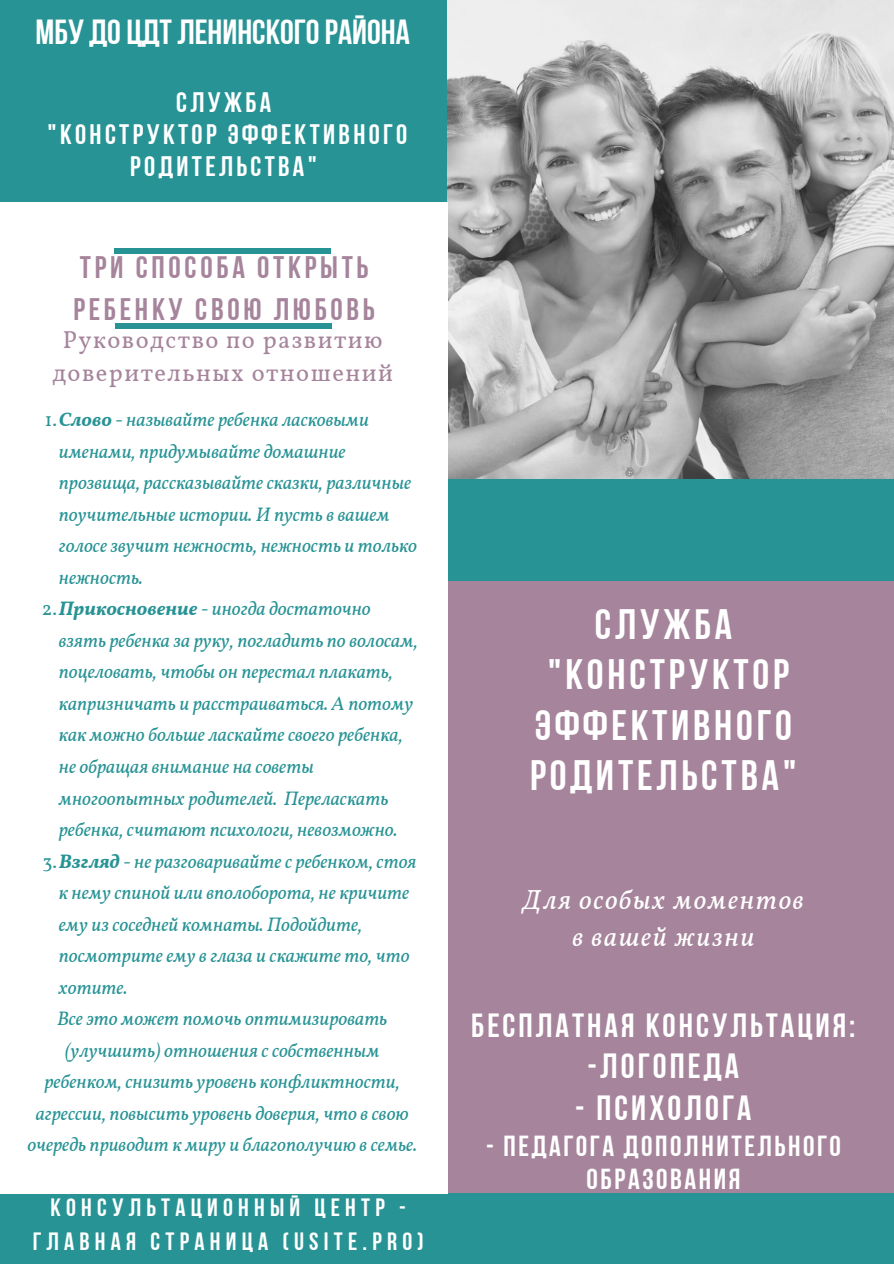
<style>
.page{position:relative;width:894px;height:1264px;background:#fff}
.page>*{position:absolute;margin:0;border:0;box-sizing:border-box;transform-origin:0 0}
.t1{font:42.45px/50.2px "Bebas Neue Cyrillic";letter-spacing:.09em;color:#fff;text-align:center}
.t2{font:34.95px "Bebas Neue Cyrillic";letter-spacing:.09em;color:#fff}
.t3{font:34.8px "Bebas Neue Cyrillic";color:#fff}
.t4{font:33.45px "Bebas Neue Cyrillic";letter-spacing:.09em;color:#fff}
.t5{font:31.05px/42.8px "Bebas Neue Cyrillic";letter-spacing:.12em;color:#a6859c}
.t6{font:28.95px/33.8px "Bebas Neue Cyrillic";letter-spacing:.09em;color:#fff;text-align:center}
.t7{font:28.05px/31.7px "Bebas Neue Cyrillic";letter-spacing:.12em;color:#fff;text-align:center}
.t8{font:italic 27.45px/37.2px "Vollkorn";letter-spacing:.06em;color:#fff;text-align:center}
.t9{font:24.9px/33.5px "Bebas Neue Cyrillic";letter-spacing:.21em;color:#fff;text-align:center}
.t10{font:24.45px/33px "Vollkorn";letter-spacing:.06em;color:#a6859c;text-align:center}
.t11{font:italic 19.5px/31.5px "Vollkorn";color:#289395}
.s1{font-style:normal}
.s2{font-weight:700}
</style>
<div class="page">
<div style="left:0;top:0;width:893px;height:1263px;background:#289395"></div>
<img style="left:447px;top:0;width:446px;height:479px">
<div style="left:428px;top:581px;width:465px;height:611px;background:#a6859c"></div>
<div style="left:0;top:202px;width:447px;height:991px;background:#fff"></div>
<div style="left:115px;top:248px;width:216px;height:6px;background:#289395"></div>
<div style="left:115px;top:323px;width:216px;height:6px;background:#289395"></div>
<p class="t3" style="left:36px;top:18px;width:375px">МБУ ДО ЦДТ Ленинскогорайона</p>
<p class="t7" style="left:176px;top:89px;width:97px">СЛУЖБА</p>
<p class="t7" style="left:48px;top:121px;width:361px">"КОНСТРУКТОР ЭФФЕКТИВНОГО<br>РОДИТЕЛЬСТВА"</p>
<p class="t5" style="left:73px;top:248px;width:302px">ТРИ СПОСОБА ОТКРЫТЬ<br>РЕБЕНКУ СВОЮ ЛЮБОВЬ</p>
<p class="t10" style="left:52px;top:325px;width:342px">Руководство по развитию доверительных отношений</p>
<p class="t11" style="left:59px;top:405px;width:359px;text-indent:-14px"><span class="s1">1.</span><span class="s2">Слово</span> - называйте ребенка ласковыми именами, придумывайте домашние прозвища, рассказывайте сказки, различные поучительные истории. И пусть в вашем голосе звучит нежность, нежность и только нежность.</p>
<p class="t11" style="left:59px;top:594px;width:360px;text-indent:-17px"><span class="s1">2.</span><span class="s2">Прикосновение</span> - иногда достаточно взять ребенка за руку, погладить по волосам, поцеловать, чтобы он перестал плакать, капризничать и расстраиваться. А потому как можно больше ласкайте своего ребенка, не обращая внимание на советы многоопытных родителей. Переласкать ребенка, считают психологи, невозможно.</p>
<p class="t11" style="left:59px;top:846px;width:359px;text-indent:-16px"><span class="s1">3.</span><span class="s2">Взгляд</span> - не разговаривайте с ребенком, стоя к нему спиной или вполоборота, не кричите ему из соседней комнаты. Подойдите, посмотрите ему в глаза и скажите то, что хотите.</p>
<p class="t11" style="left:27px;top:1004px;width:391px;text-align:center">Все это может помочь оптимизировать (улучшить) отношения с собственным ребенком, снизить уровень конфликтности, агрессии, повысить уровень доверия, что в свою очередь приводит к миру и благополучию в семье.</p>
<p class="t9" style="left:33px;top:1193px;width:392px">КОНСУЛЬТАЦИОННЫЙ ЦЕНТР -<br>ГЛАВНАЯ СТРАНИЦА (USITE.PRO)</p>
<p class="t1" style="left:594px;top:603px;width:139px">Служба</p>
<p class="t1" style="left:530px;top:653px;width:268px">"Конструктор эффективного родительства"</p>
<p class="t8" style="left:522px;top:882px;width:282px">Для особых моментов в вашей жизни</p>
<p class="t4" style="left:471px;top:1012px;width:385px">Бесплатная консультация:</p>
<p class="t2" style="left:587px;top:1051px;width:153px">-логопеда</p>
<p class="t2" style="left:575px;top:1093px;width:177px">- психолога</p>
<p class="t6" style="left:486px;top:1131px;width:356px">- педагога дополнительного образования</p>
</div>
